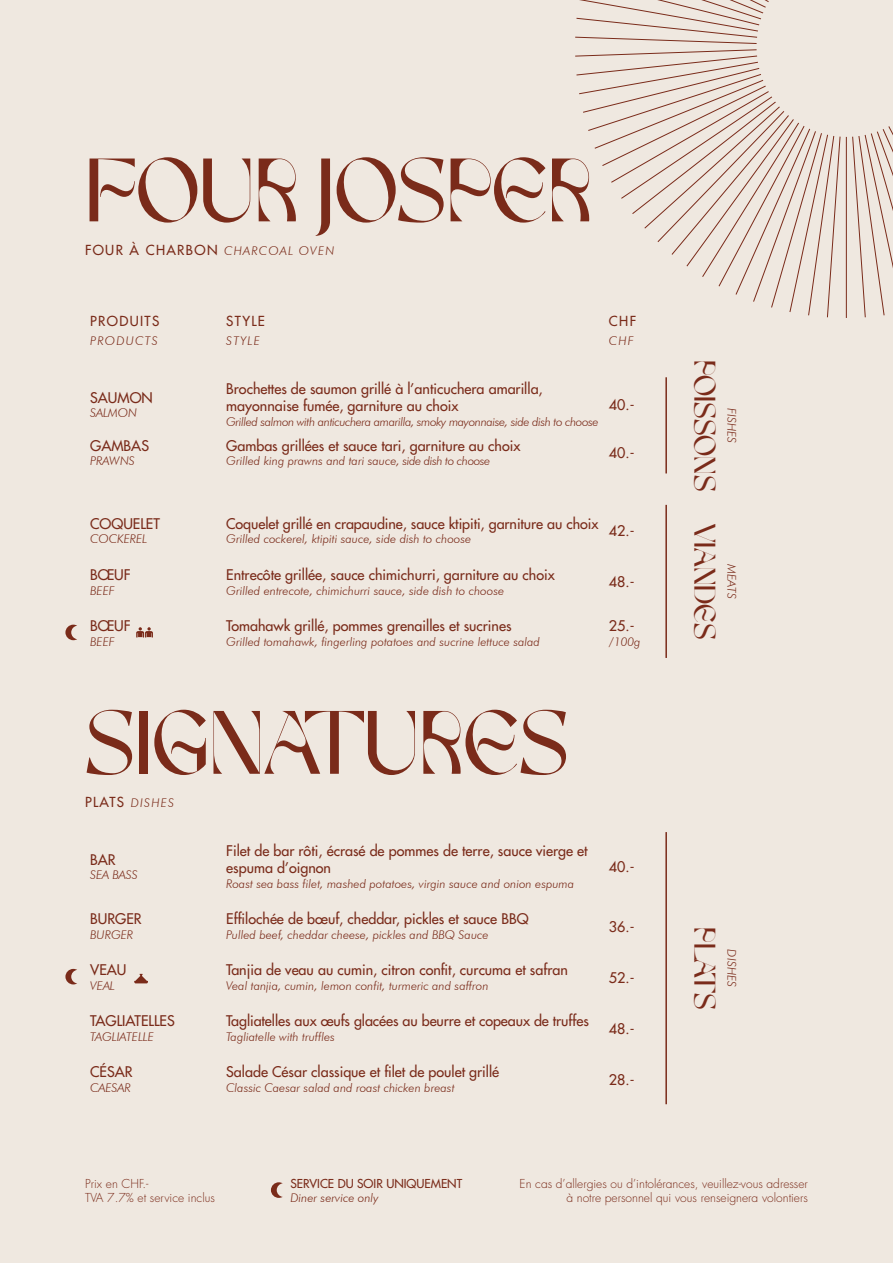
<style>
.page{position:relative;width:893px;height:1263px;background:#efe8e0}
.page>*{position:absolute;margin:0;border:0;box-sizing:border-box;transform-origin:0 0}
.t1{font:90px "FRENCHCHATEAUX Regular";color:#7a2b1a}
.t2{font:30px "FRENCHCHATEAUX Regular";color:#7a2b1a}
.t3{font:500 14.4px/17.2px "Futura Std";color:#7a2b1a}
.t4{font:500 13.5px "Futura Std";letter-spacing:.1em;color:#7a2b1a}
.t5{font:italic 300 12px "Futura BT";color:#7a2b1a}
.t6{font:300 12px "Futura Std";color:#7a2b1a}
.t7{font:italic 300 12px "Futura BT";letter-spacing:-.035em;color:#7a2b1a}
.t8{font:500 12px "Futura Std";color:#7a2b1a}
.t9{font:italic 300 12px "Futura BT";letter-spacing:.1em;color:#7a2b1a}
.s1{font-family:"Futura BT";font-weight:300;font-style:italic;font-size:12px}
.s2{font-family:"Futura Std";font-weight:500;font-style:normal;font-size:13.5px}
</style>
<div class="page">
<svg style="left:575px;top:0;width:318px;height:318px"></svg>
<svg style="left:756px;top:0;width:137px;height:137px"></svg>
<svg style="left:134px;top:974px;width:14px;height:9px"></svg>
<hr style="left:665px;top:832px;width:2px;height:272px;background:#7a2b1a">
<hr style="left:665px;top:377px;width:2px;height:96px;background:#7a2b1a">
<hr style="left:665px;top:505px;width:2px;height:153px;background:#7a2b1a">
<svg style="left:136px;top:627px;width:17px;height:11px"></svg>
<svg style="left:65px;top:625px;width:12px;height:15px"></svg>
<svg style="left:65px;top:969px;width:12px;height:15px"></svg>
<svg style="left:271px;top:1182px;width:12px;height:16px"></svg>
<p class="t1" style="left:85px;top:138px;width:509px">FOUR JOSPER</p>
<p class="t4" style="left:85px;top:241px;width:251px">FOUR À CHARBON <span class="s1">CHARCOAL OVEN</span></p>
<p class="t4" style="left:90px;top:313px;width:71px">PRODUITS</p>
<p class="t4" style="left:226px;top:313px;width:40px">STYLE</p>
<p class="t4" style="left:609px;top:313px;width:29px">CHF</p>
<p class="t9" style="left:90px;top:334px;width:69px">PRODUCTS</p>
<p class="t5" style="left:226px;top:334px;width:35px">STYLE</p>
<p class="t5" style="left:609px;top:334px;width:26px">CHF</p>
<p class="t3" style="left:90px;top:389px;width:64px">SAUMON</p>
<p class="t5" style="left:90px;top:406px;width:49px">SALMON</p>
<p class="t3" style="left:226px;top:380px;width:318px">Brochettes de saumon grillé à l’anticuchera amarilla, mayonnaise fumée, garniture au choix</p>
<p class="t7" style="left:226px;top:414px;width:374px">Grilled salmon with anticuchera amarilla, smoky mayonnaise, side dish to choose</p>
<p class="t3" style="left:609px;top:396px;width:27px">40.-</p>
<p class="t3" style="left:90px;top:437px;width:60px">GAMBAS</p>
<p class="t5" style="left:90px;top:454px;width:46px">PRAWNS</p>
<p class="t3" style="left:226px;top:437px;width:296px">Gambas grillées et sauce tari, garniture au choix</p>
<p class="t5" style="left:226px;top:454px;width:266px">Grilled king prawns and tari sauce, side dish to choose</p>
<p class="t3" style="left:609px;top:444px;width:27px">40.-</p>
<p class="t3" style="left:90px;top:515px;width:71px">COQUELET</p>
<p class="t5" style="left:90px;top:532px;width:59px">COCKEREL</p>
<p class="t3" style="left:226px;top:515px;width:374px">Coquelet grillé en crapaudine, sauce ktipiti, garniture au choix</p>
<p class="t5" style="left:226px;top:532px;width:247px">Grilled cockerel, ktipiti sauce, side dish to choose</p>
<p class="t3" style="left:609px;top:522px;width:27px">42.-</p>
<p class="t3" style="left:90px;top:566px;width:42px">BŒUF</p>
<p class="t5" style="left:90px;top:583px;width:26px">BEEF</p>
<p class="t3" style="left:226px;top:566px;width:330px">Entrecôte grillée, sauce chimichurri, garniture au choix</p>
<p class="t5" style="left:226px;top:583px;width:279px">Grilled entrecote, chimichurri sauce, side dish to choose</p>
<p class="t3" style="left:609px;top:573px;width:27px">48.-</p>
<p class="t3" style="left:90px;top:617px;width:42px">BŒUF</p>
<p class="t5" style="left:90px;top:634px;width:26px">BEEF</p>
<p class="t3" style="left:226px;top:617px;width:287px">Tomahawk grillé, pommes grenailles et sucrines</p>
<p class="t5" style="left:226px;top:634px;width:315px">Grilled tomahawk, fingerling potatoes and sucrine lettuce salad</p>
<p class="t3" style="left:609px;top:617px;width:27px">25.-</p>
<p class="t5" style="left:609px;top:634px;width:33px">/100g</p>
<p class="t1" style="left:85px;top:690px;width:485px">SIGNATURES</p>
<p class="t5" style="left:85px;top:796px;width:91px"><span class="s2">PLATS</span> DISHES</p>
<p class="t3" style="left:90px;top:851px;width:27px">BAR</p>
<p class="t5" style="left:90px;top:868px;width:49px">SEA BASS</p>
<p class="t3" style="left:90px;top:910px;width:53px">BURGER</p>
<p class="t5" style="left:90px;top:927px;width:45px">BURGER</p>
<p class="t3" style="left:90px;top:961px;width:38px">VEAU</p>
<p class="t5" style="left:90px;top:978px;width:26px">VEAL</p>
<p class="t3" style="left:90px;top:1012px;width:86px">TAGLIATELLES</p>
<p class="t5" style="left:90px;top:1029px;width:65px">TAGLIATELLE</p>
<p class="t3" style="left:90px;top:1063px;width:44px">CÉSAR</p>
<p class="t5" style="left:90px;top:1080px;width:42px">CAESAR</p>
<p class="t3" style="left:226px;top:842px;width:363px">Filet de bar rôti, écrasé de pommes de terre, sauce vierge et espuma d’oignon</p>
<p class="t5" style="left:226px;top:876px;width:350px">Roast sea bass filet, mashed potatoes, virgin sauce and onion espuma</p>
<p class="t3" style="left:226px;top:910px;width:304px">Effilochée de bœuf, cheddar, pickles et sauce BBQ</p>
<p class="t5" style="left:226px;top:927px;width:264px">Pulled beef, cheddar cheese, pickles and BBQ Sauce</p>
<p class="t3" style="left:226px;top:961px;width:343px">Tanjia de veau au cumin, citron confit, curcuma et safran</p>
<p class="t5" style="left:226px;top:978px;width:264px">Veal tanjia, cumin, lemon confit, turmeric and saffron</p>
<p class="t3" style="left:226px;top:1012px;width:364px">Tagliatelles aux œufs glacées au beurre et copeaux de truffes</p>
<p class="t5" style="left:226px;top:1029px;width:110px">Tagliatelle with truffles</p>
<p class="t3" style="left:226px;top:1063px;width:275px">Salade César classique et filet de poulet grillé</p>
<p class="t5" style="left:226px;top:1080px;width:230px">Classic Caesar salad and roast chicken breast</p>
<p class="t3" style="left:609px;top:858px;width:27px">40.-</p>
<p class="t3" style="left:609px;top:918px;width:27px">36.-</p>
<p class="t3" style="left:609px;top:969px;width:27px">52.-</p>
<p class="t3" style="left:609px;top:1020px;width:27px">48.-</p>
<p class="t3" style="left:609px;top:1071px;width:27px">28.-</p>
<p class="t2" style="left:722px;top:360px;width:133px;rotate:90deg">POISSONS</p>
<p class="t5" style="left:739px;top:408px;width:37px;rotate:90deg">FISHES</p>
<p class="t2" style="left:722px;top:524px;width:117px;rotate:90deg">VIANDES</p>
<p class="t5" style="left:739px;top:564px;width:36px;rotate:90deg">MEATS</p>
<p class="t2" style="left:722px;top:927px;width:83px;rotate:90deg">PLATS</p>
<p class="t5" style="left:739px;top:949px;width:39px;rotate:90deg">DISHES</p>
<p class="t6" style="left:85px;top:1176px;width:65px">Prix en CHF.-</p>
<p class="t6" style="left:85px;top:1190px;width:131px">TVA 7.7% et service inclus</p>
<p class="t8" style="left:290px;top:1176px;width:173px">SERVICE DU SOIR UNIQUEMENT</p>
<p class="t5" style="left:290px;top:1191px;width:90px">Diner service only</p>
<p class="t6" style="left:520px;top:1176px;width:290px">En cas d’allergies ou d’intolérances, veuillez-vous adresser</p>
<p class="t6" style="left:566px;top:1190px;width:243px">à notre personnel qui vous renseignera volontiers</p>
</div>
